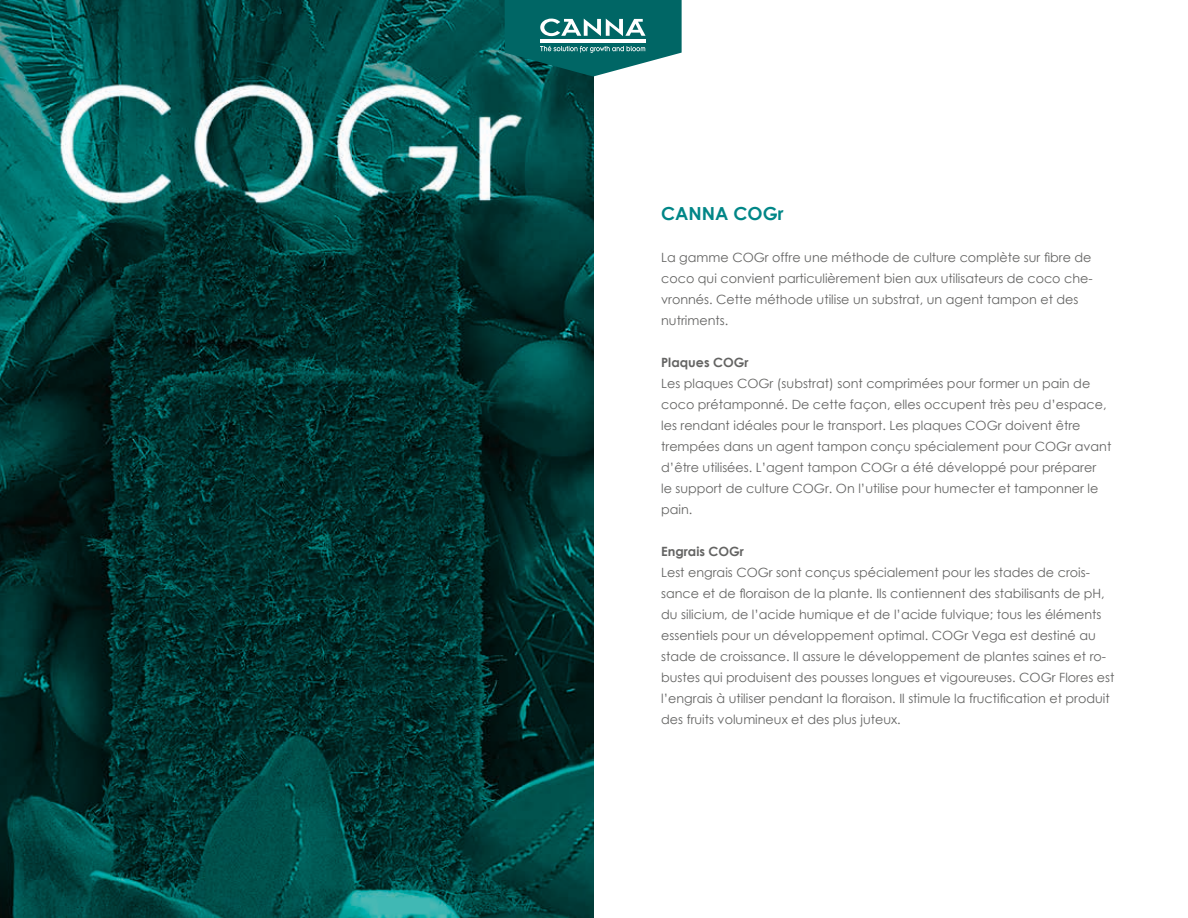
<style>
.page{position:relative;width:1188px;height:918px;background:#fff}
.page>*{position:absolute;margin:0;border:0;box-sizing:border-box;transform-origin:0 0}
.t1{font:700 18px "Century Gothic";color:#008687}
.t2{font:12.75px/21px "Century Gothic";color:#646463}
.t3{font:700 12.75px "Century Gothic";color:#646463}
</style>
<div class="page">
<img style="left:0;top:0;width:593px;height:918px">
<svg style="left:505px;top:0;width:177px;height:77px;background:#2e807f"></svg>
<h1 class="t1" style="left:661px;top:200px;width:124px">CANNA COGr</h1>
<p class="t2" style="left:661px;top:247px;width:433px">La gamme COGr offre une méthode de culture complète sur fibre de coco qui convient particulièrement bien aux utilisateurs de coco che&shy;vronnés. Cette méthode utilise un substrat, un agent tampon et des nutriments.</p>
<p class="t3" style="left:661px;top:353px;width:89px">Plaques COGr</p>
<p class="t2" style="left:661px;top:373px;width:452px">Les plaques COGr (substrat) sont comprimées pour former un pain de coco prétamponné. De cette façon, elles occupent très peu d’espace, les rendant idéales pour le transport. Les plaques COGr doivent être trempées dans un agent tampon conçu spécialement pour COGr avant d’être utilisées. L’agent tampon COGr a été développé pour préparer<br>le support de culture COGr. On l’utilise pour humecter et tamponner le pain.</p>
<p class="t3" style="left:661px;top:542px;width:84px">Engrais COGr</p>
<p class="t2" style="left:661px;top:562px;width:455px">Lest engrais COGr sont conçus spécialement pour les stades de crois&shy;sance et de floraison de la plante. Ils contiennent des stabilisants de pH, du silicium, de l’acide humique et de l’acide fulvique; tous les éléments essentiels pour un développement optimal. COGr Vega est destiné au stade de croissance. Il assure le développement de plantes saines et ro&shy;bustes qui produisent des pousses longues et vigoureuses. COGr Flores est l’engrais à utiliser pendant la floraison. Il stimule la fructification et produit des fruits volumineux et des plus juteux.</p>
</div>
